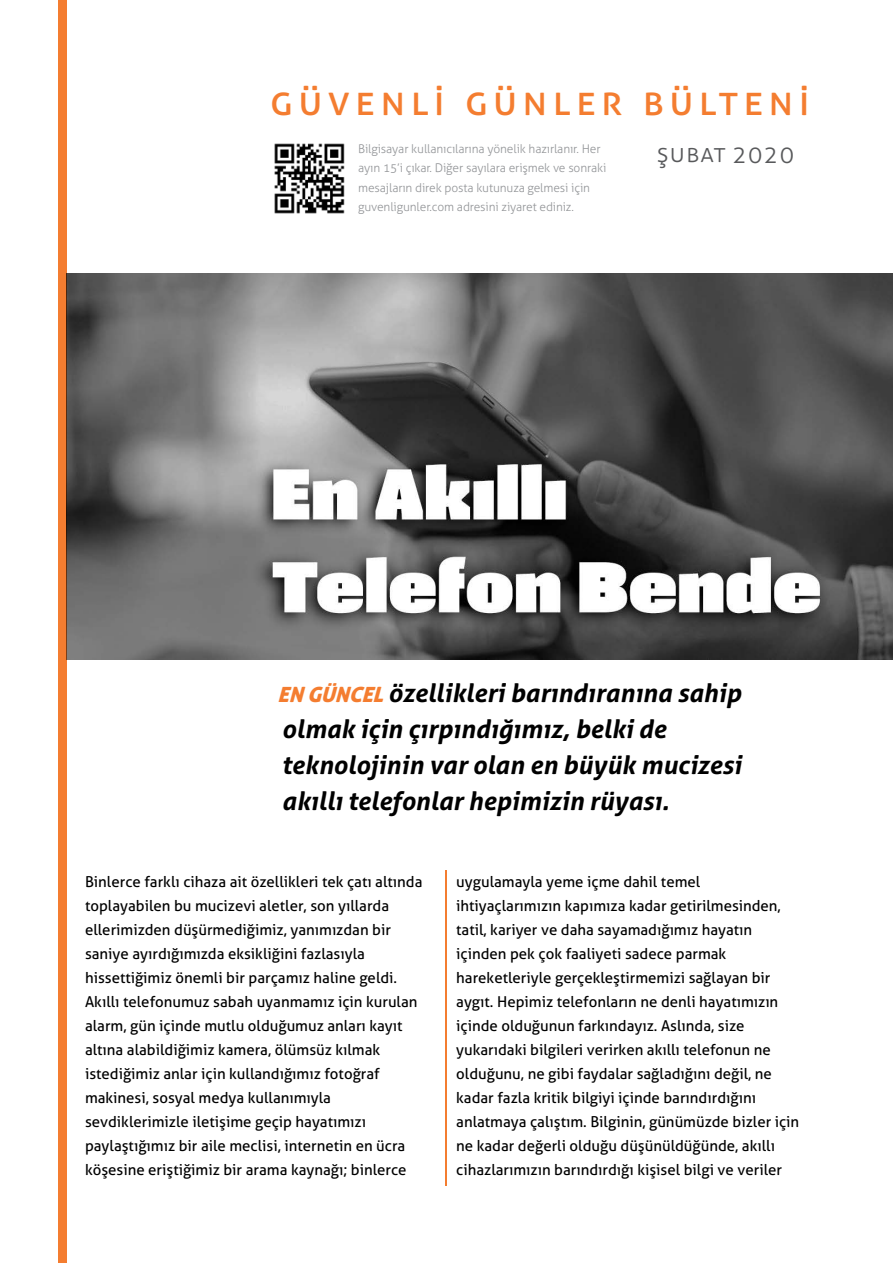
<style>
.page{position:relative;width:893px;height:1263px;background:#fff}
.page>*{position:absolute;margin:0;border:0;box-sizing:border-box;transform-origin:0 0}
.t1{font:40.5px "Aller";letter-spacing:.13em;color:#f47d30}
.t2{font:italic 700 25.5px/36px "Aller";color:#000}
.t3{font:300 25.5px "Aller";color:#58595b}
.t4{font:15px/24px "Aller";color:#000}
.t5{font:300 12px/19.5px "Aller";letter-spacing:-.01em;color:#939598}
.s1{font-size:24px}
.s2{font-family:"Aller Display";font-weight:400;font-size:21px;color:#f47d30}
</style>
<div class="page">
<img style="left:67px;top:274px;width:826px;height:386px">
<img style="left:274px;top:143px;width:71px;height:71px">
<div style="left:59px;top:0;width:8px;height:1263px;background:#f47d30"></div>
<hr style="left:445px;top:870px;width:1px;height:316px;background:#f47d30">
<h1 class="t1" style="left:270px;top:76px;width:541px">GÜVENLİ GÜNLER BÜLTENİ</h1>
<p class="t5" style="left:358px;top:139px;width:250px">Bilgisayar kullanıcılarına yönelik hazırlanır. Her ayın 15’i çıkar. Diğer sayılara erişmek ve sonraki mesajların direk posta kutunuza gelmesi için guvenligunler.com adresini ziyaret ediniz.</p>
<h2 class="t3" style="left:657px;top:138px;width:139px">şubat <span class="s1">2020</span></h2>
<h2 class="t2" style="left:278px;top:675px;width:465px"><span class="s2">EN GÜNCEL</span>özellikleri barındıranına sahip olmak için çırpındığımız, belki de teknolojinin var olan en büyük mucizesi akıllı telefonlar hepimizin rüyası.</h2>
<p class="t4" style="left:85px;top:870px;width:339px">Binlerce farklı cihaza ait özellikleri tek çatı altında toplayabilen bu mucizevi aletler, son yıllarda ellerimizden düşürmediğimiz, yanımızdan bir saniye ayırdığımızda eksikliğini fazlasıyla hissettiğimiz önemli bir parçamız haline geldi.<br>Akıllı telefonumuz sabah uyanmamız için kurulan alarm, gün içinde mutlu olduğumuz anları kayıt altına alabildiğimiz kamera, ölümsüz kılmak istediğimiz anlar için kullandığımız fotoğraf makinesi, sosyal medya kullanımıyla sevdiklerimizle iletişime geçip hayatımızı paylaştığımız bir aile meclisi, internetin en ücra köşesine eriştiğimiz bir arama kaynağı; binlerce</p>
<p class="t4" style="left:456px;top:870px;width:344px">uygulamayla yeme içme dahil temel ihtiyaçlarımızın kapımıza kadar getirilmesinden, tatil, kariyer ve daha sayamadığımız hayatın içinden pek çok faaliyeti sadece parmak hareketleriyle gerçekleştirmemizi sağlayan bir aygıt. Hepimiz telefonların ne denli hayatımızın içinde olduğunun farkındayız. Aslında, size yukarıdaki bilgileri verirken akıllı telefonun ne olduğunu, ne gibi faydalar sağladığını değil, ne kadar fazla kritik bilgiyi içinde barındırdığını anlatmaya çalıştım. Bilginin, günümüzde bizler için ne kadar değerli olduğu düşünüldüğünde, akıllı cihazlarımızın barındırdığı kişisel bilgi ve veriler</p>
</div>
